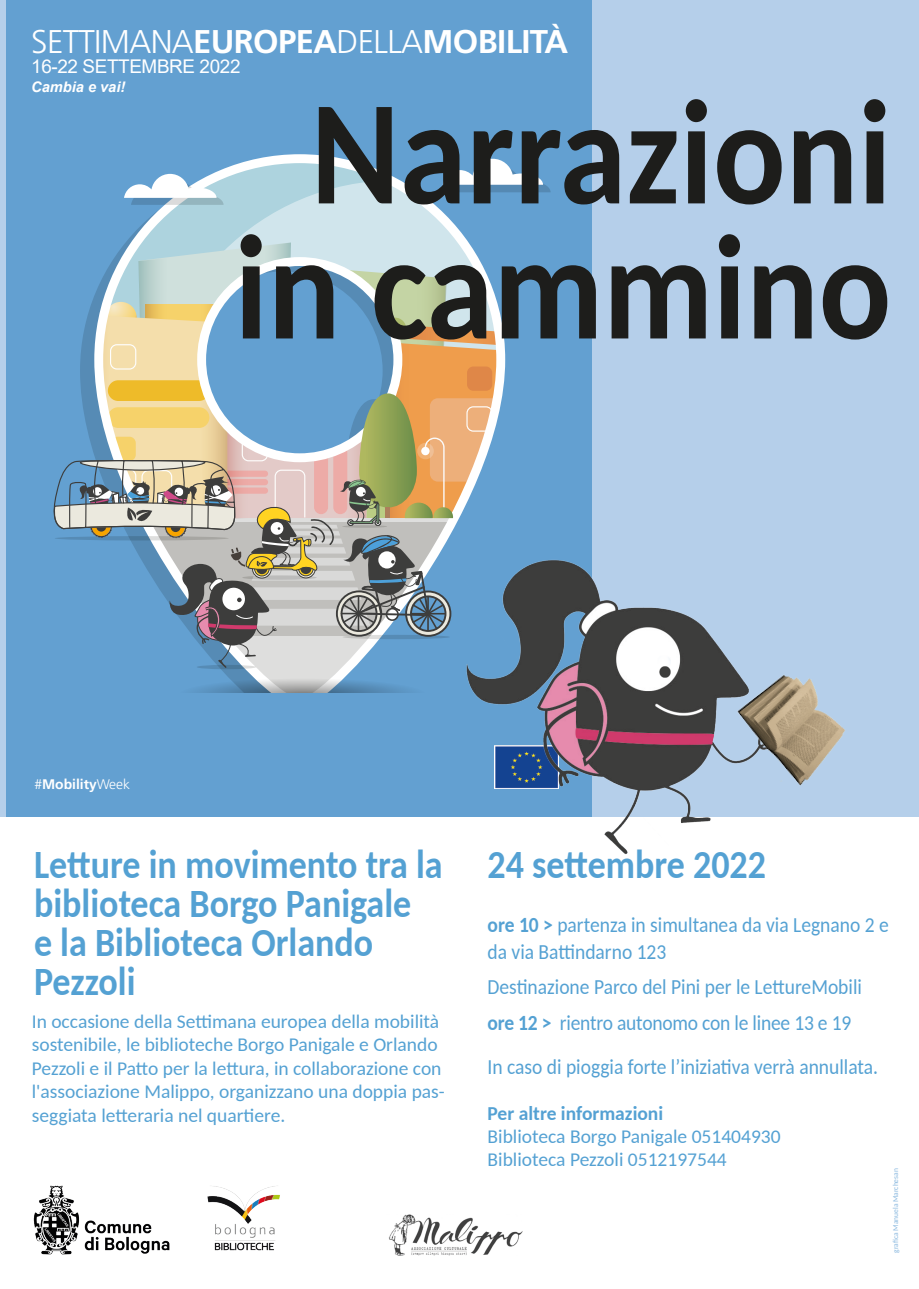
<style>
.page{position:relative;width:919px;height:1289px;background:#fff}
.page>*{position:absolute;margin:0;border:0;box-sizing:border-box;transform-origin:0 0}
.t1{font:700 148.5px "Carlito";color:#1d1d1b;scale:.91 1}
.t2{font:700 39.6px/39px "Carlito";color:#54a1d3;scale:.91 1}
.t3{font:32.85px "Frutiger LT 65 Bd";letter-spacing:-.02em;color:#fff}
.t4{font:21.45px/27px "Carlito";color:#54a1d3;scale:.91 1}
.t5{font:19.5px/23.4px "Carlito";color:#54a1d3}
.t6{font:700 19.5px "Carlito";color:#54a1d3}
.t7{font:18.9px "Arial";letter-spacing:-.02em;color:#fff}
.t8{font:italic 700 14.55px "Arial";color:#fff}
.t9{font:13.95px "Frutiger LT 65 Bd";color:#fff}
.t10{font:7.5px "Carlito";color:#89b8df}
.s1{font-family:"Frutiger LT 45 Lt"}
.s2{font-weight:700}
</style>
<div class="page">
<div style="left:0;top:0;width:918px;height:816px;background:#b5cfea"></div>
<div style="left:6px;top:0;width:585px;height:816px;background:#63a0d1"></div>
<svg style="left:126px;top:154px;width:380px;height:253px"></svg>
<svg style="left:124px;top:174px;width:99px;height:31px"></svg>
<svg style="left:443px;top:159px;width:107px;height:33px"></svg>
<svg style="left:53px;top:242px;width:447px;height:451px"></svg>
<img style="left:33px;top:1185px;width:247px;height:70px">
<img style="left:453px;top:540px;width:338px;height:314px">
<img style="left:721px;top:644px;width:124px;height:156px">
<svg style="left:659px;top:667px;width:11px;height:10px"></svg>
<img style="left:389px;top:1214px;width:134px;height:41px">
<p class="t3" style="left:31px;top:22px;width:538px"><span class="s1">SETTIMANA</span>EUROPEA<span class="s1">DELLA</span>MOBILITÀ</p>
<p class="t7" style="left:31px;top:54px;width:211px">16-22 SETTEMBRE 2022</p>
<p class="t8" style="left:31px;top:77px;width:96px">Cambia e vai!</p>
<p class="t1" style="left:311px;top:52px;width:639px">Narrazioni</p>
<p class="t1" style="left:235px;top:187px;width:723px">in cammino</p>
<p class="t9" style="left:34px;top:775px;width:97px"><span class="s1">#</span>Mobility<span class="s1">Week</span></p>
<p class="t2" style="left:34px;top:843px;width:450px">Letture in movimento tra la biblioteca Borgo Panigale<br>e la Biblioteca Orlando<br>Pezzoli</p>
<p class="t5" style="left:32px;top:1008px;width:414px">In occasione della Settimana europea della mobilità sostenibile, le biblioteche Borgo Panigale e Orlando Pezzoli e il Patto per la lettura, in collaborazione con l'associazione Malippo, organizzano una doppia pas&shy;seggiata letteraria nel quartiere.</p>
<p class="t2" style="left:487px;top:843px;width:307px">24 settembre 2022</p>
<p class="t4" style="left:487px;top:910px;width:442px"><span class="s2">ore 10 &gt;</span> partenza in simultanea da via Legnano 2 e da via Battindarno 123</p>
<p class="t4" style="left:487px;top:972px;width:413px">Destinazione Parco del Pini per le LettureMobili</p>
<p class="t4" style="left:487px;top:1008px;width:401px"><span class="s2">ore 12 &gt;</span> rientro autonomo con le linee 13 e 19</p>
<p class="t4" style="left:487px;top:1052px;width:430px">In caso di pioggia forte l’iniziativa verrà annullata.</p>
<p class="t6" style="left:487px;top:1100px;width:177px">Per altre informazioni</p>
<p class="t5" style="left:487px;top:1123px;width:295px">Biblioteca Borgo Panigale 051404930</p>
<p class="t5" style="left:487px;top:1146px;width:241px">Biblioteca Pezzoli 0512197544</p>
<p class="t10" style="left:890px;top:1252px;width:86px;rotate:-90deg">grafica Manuela Marchesan</p>
</div>
